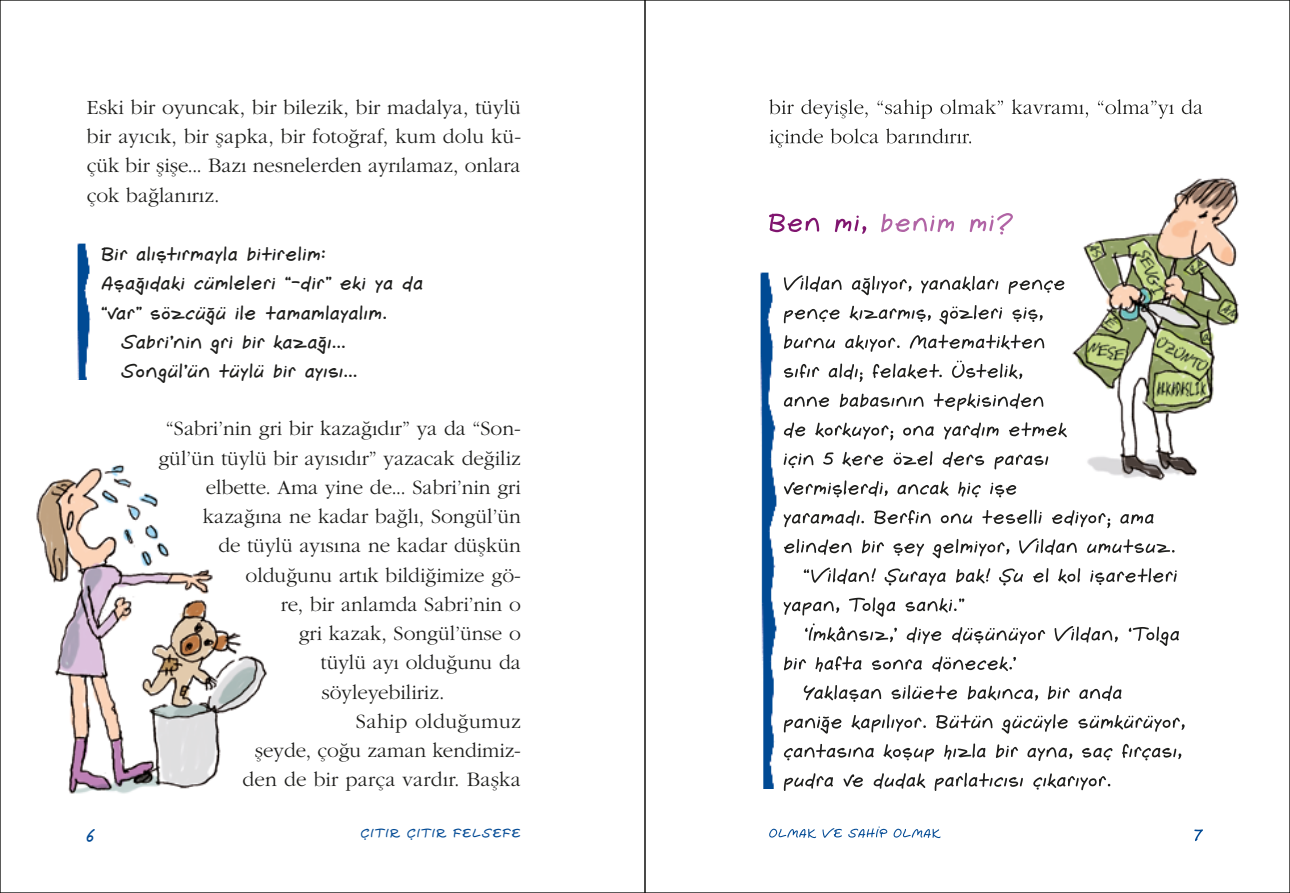
<style>
.page{position:relative;width:1290px;height:893px;background:#fff}
.page>*{position:absolute;margin:0;border:0;box-sizing:border-box;transform-origin:0 0}
.t1{font:21px/29.2px "Garamond GK";color:#1d1d1b;text-align:justify}
.t2{font:21px "Garamond GK";letter-spacing:.02em;color:#1d1d1b}
.t3{font:19.25px "Gemelli GKY";color:#1d1d1b}
.t4{font:17.5px "Gemelli GKY";color:#004994}
.t5{font:12.25px "Gemelli GKY";letter-spacing:.095em;color:#004994}
</style>
<div class="page">
<img style="left:36px;top:464px;width:232px;height:330px">
<img style="left:77px;top:243px;width:14px;height:136px">
<svg style="left:769px;top:826px;width:171px;height:12px"></svg>
<svg style="left:1194px;top:829px;width:9px;height:12px"></svg>
<img style="left:1072px;top:177px;width:167px;height:304px">
<svg style="left:769px;top:99px;width:433px;height:20px"></svg>
<svg style="left:770px;top:128px;width:201px;height:20px"></svg>
<svg style="left:769px;top:214px;width:50px;height:18px"></svg>
<svg style="left:835px;top:216px;width:31px;height:18px"></svg>
<svg style="left:881px;top:214px;width:73px;height:18px"></svg>
<svg style="left:970px;top:213px;width:43px;height:22px"></svg>
<svg style="left:784px;top:275px;width:280px;height:20px"></svg>
<svg style="left:784px;top:305px;width:259px;height:19px"></svg>
<svg style="left:784px;top:335px;width:260px;height:17px"></svg>
<svg style="left:784px;top:361px;width:238px;height:21px"></svg>
<svg style="left:784px;top:393px;width:259px;height:18px"></svg>
<svg style="left:784px;top:422px;width:283px;height:18px"></svg>
<svg style="left:784px;top:451px;width:264px;height:18px"></svg>
<svg style="left:784px;top:480px;width:232px;height:17px"></svg>
<svg style="left:784px;top:510px;width:369px;height:18px"></svg>
<svg style="left:784px;top:538px;width:390px;height:20px"></svg>
<svg style="left:804px;top:567px;width:373px;height:19px"></svg>
<svg style="left:784px;top:597px;width:180px;height:20px"></svg>
<svg style="left:805px;top:623px;width:374px;height:23px"></svg>
<svg style="left:784px;top:656px;width:232px;height:16px"></svg>
<svg style="left:804px;top:685px;width:317px;height:17px"></svg>
<svg style="left:784px;top:714px;width:400px;height:20px"></svg>
<svg style="left:784px;top:743px;width:397px;height:19px"></svg>
<svg style="left:784px;top:773px;width:326px;height:18px"></svg>
<img style="left:760px;top:272px;width:17px;height:517px">
<p class="t1" style="left:87px;top:93px;width:436px">Eski bir oyuncak, bir bilezik, bir madalya, tüylü bir ayıcık, bir şapka, bir fotoğraf, kum dolu kü&shy;çük bir şişe... Bazı nesnelerden ayrılamaz, onlara çok bağlanırız.</p>
<p class="t3" style="left:102px;top:243px;width:226px">Bir alıştırmayla bitirelim:</p>
<p class="t3" style="left:102px;top:272px;width:324px">Aşağıdaki cümleleri “-dir” eki ya da</p>
<p class="t3" style="left:102px;top:301px;width:288px">“var” sözcüğü ile tamamlayalım.</p>
<p class="t3" style="left:122px;top:330px;width:226px">Sabri’nin gri bir kazağı...</p>
<p class="t3" style="left:122px;top:360px;width:238px">Songül’ün tüylü bir ayısı...</p>
<p class="t1" style="left:166px;top:414px;width:356px">“Sabri’nin gri bir kazağıdır” ya da “Son-</p>
<p class="t1" style="left:158px;top:444px;width:364px">gül’ün tüylü bir ayısıdır” yazacak değiliz</p>
<p class="t1" style="left:206px;top:473px;width:317px">elbette. Ama yine de... Sabri’nin gri</p>
<p class="t1" style="left:203px;top:502px;width:319px">kazağına ne kadar bağlı, Songül’ün</p>
<p class="t1" style="left:218px;top:531px;width:304px">de tüylü ayısına ne kadar düşkün</p>
<p class="t1" style="left:246px;top:560px;width:277px">olduğunu artık bildiğimize gö-</p>
<p class="t1" style="left:281px;top:590px;width:242px">re, bir anlamda Sabri’nin o</p>
<p class="t1" style="left:299px;top:619px;width:224px">gri kazak, Songül’ünse o</p>
<p class="t1" style="left:321px;top:648px;width:202px">tüylü ayı olduğunu da</p>
<p class="t1" style="left:321px;top:677px;width:125px">söyleyebiliriz.</p>
<p class="t2" style="left:356px;top:710px;width:166px">Sahip olduğumuz</p>
<p class="t1" style="left:255px;top:736px;width:268px">şeyde, çoğu zaman kendimiz-</p>
<p class="t1" style="left:243px;top:765px;width:280px">den de bir parça vardır. Başka</p>
<p class="t4" style="left:87px;top:825px;width:10px">6</p>
<p class="t5" style="left:361px;top:826px;width:161px">ÇITIR ÇITIR FELSEFE</p>
</div>
